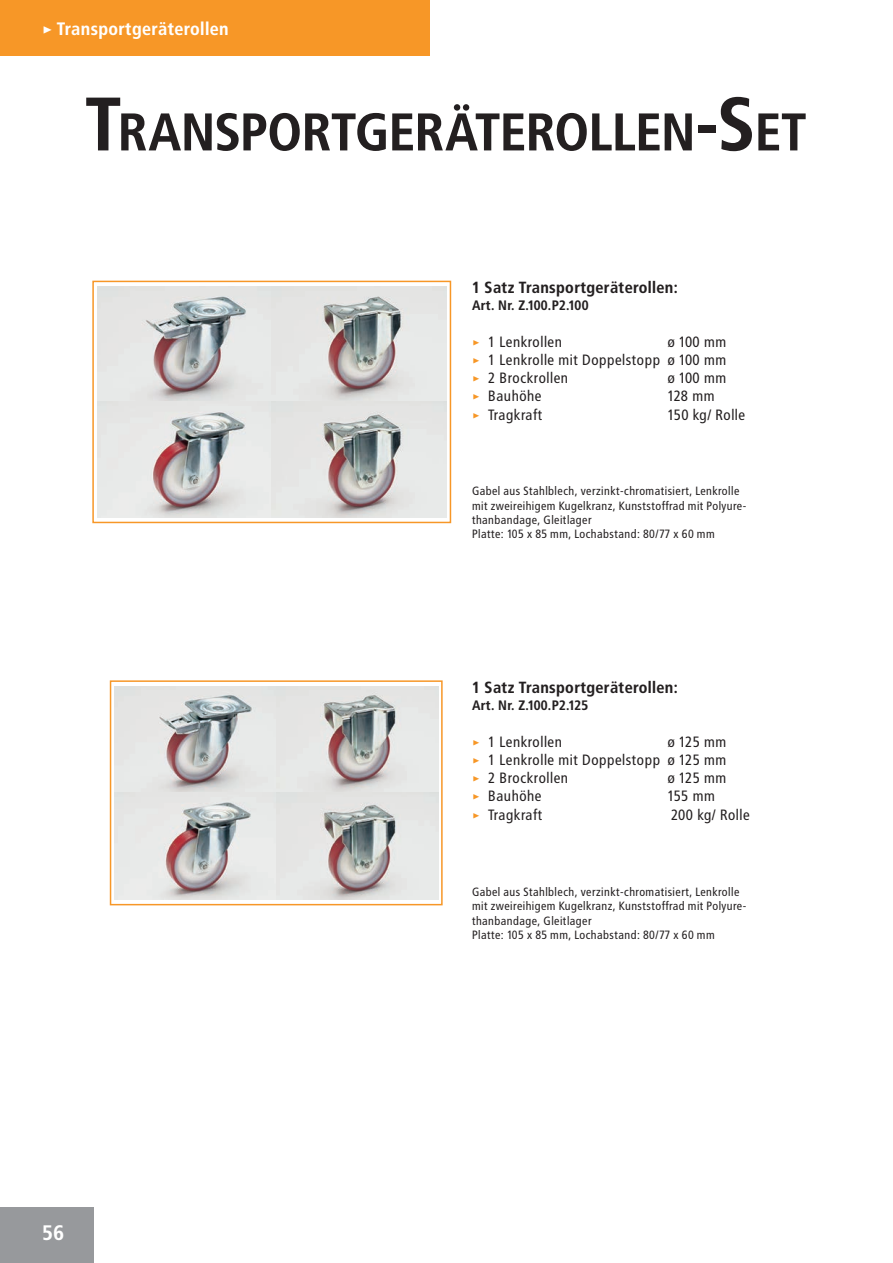
<style>
.page{position:relative;width:893px;height:1263px;background:#fff}
.page>*{position:absolute;margin:0;border:0;box-sizing:border-box;transform-origin:0 0}
.t1{font:700 52.95px "Transit";letter-spacing:-.03em;color:#231f20}
.t2{font:700 21px "Transit";color:#fff}
.t3{font:700 18px "Transit";color:#fff}
.t4{font:700 16.2px "Transit";color:#231f20}
.t5{font:15px "Transit";color:#231f20}
.t6{font:700 13.65px "Transit";color:#231f20}
.t7{font:12px/14.4px "Transit";color:#231f20}
.s1{font-size:75.6px}
.s2{color:#f79727}
</style>
<div class="page">
<div style="left:0;top:0;width:429px;height:55px;background:#f79727"></div>
<div style="left:0;top:1208px;width:94px;height:55px;background:#97999c"></div>
<img style="left:97px;top:287px;width:349px;height:230px">
<div style="left:92px;top:281px;width:359px;height:242px;border:2px solid #f79727"></div>
<img style="left:114px;top:686px;width:324px;height:214px">
<div style="left:110px;top:680px;width:333px;height:225px;border:2px solid #f79727"></div>
<h3 class="t3" style="left:43px;top:18px;width:188px">&gt; Transportgeräterollen</h3>
<p class="t1" style="left:85px;top:100px;width:724px"><span class="s1">T</span>RANSPORTGERÄTEROLLEN<span class="s1">-S</span>ET</p>
<p class="t4" style="left:472px;top:278px;width:208px">1 Satz Transportgeräterollen:</p>
<p class="t6" style="left:472px;top:297px;width:118px">Art. Nr. Z.100.P2.100</p>
<p class="t5" style="left:472px;top:333px;width:92px"><span class="s2">&gt;</span> 1 Lenkrollen</p>
<p class="t5" style="left:667px;top:333px;width:61px">ø 100 mm</p>
<p class="t5" style="left:472px;top:351px;width:256px"><span class="s2">&gt;</span> 1 Lenkrolle mit Doppelstopp ø 100 mm</p>
<p class="t5" style="left:472px;top:369px;width:98px"><span class="s2">&gt;</span> 2 Brockrollen</p>
<p class="t5" style="left:667px;top:369px;width:61px">ø 100 mm</p>
<p class="t5" style="left:472px;top:387px;width:72px"><span class="s2">&gt;</span> Bauhöhe</p>
<p class="t5" style="left:667px;top:387px;width:49px">128 mm</p>
<p class="t5" style="left:472px;top:406px;width:72px"><span class="s2">&gt;</span> Tragkraft</p>
<p class="t5" style="left:667px;top:406px;width:80px">150 kg/ Rolle</p>
<p class="t7" style="left:472px;top:484px;width:276px">Gabel aus Stahlblech, verzinkt-chromatisiert, Lenkrolle mit zweireihigem Kugelkranz, Kunststoffrad mit Polyure&shy;thanbandage, Gleitlager</p>
<p class="t7" style="left:472px;top:527px;width:245px">Platte: 105 x 85 mm, Lochabstand: 80/77 x 60 mm</p>
<p class="t4" style="left:472px;top:678px;width:208px">1 Satz Transportgeräterollen:</p>
<p class="t6" style="left:472px;top:697px;width:118px">Art. Nr. Z.100.P2.125</p>
<p class="t5" style="left:472px;top:733px;width:92px"><span class="s2">&gt;</span> 1 Lenkrollen</p>
<p class="t5" style="left:667px;top:733px;width:61px">ø 125 mm</p>
<p class="t5" style="left:472px;top:751px;width:256px"><span class="s2">&gt;</span> 1 Lenkrolle mit Doppelstopp ø 125 mm</p>
<p class="t5" style="left:472px;top:769px;width:98px"><span class="s2">&gt;</span> 2 Brockrollen</p>
<p class="t5" style="left:667px;top:769px;width:61px">ø 125 mm</p>
<p class="t5" style="left:472px;top:787px;width:72px"><span class="s2">&gt;</span> Bauhöhe</p>
<p class="t5" style="left:667px;top:787px;width:49px">155 mm</p>
<p class="t5" style="left:472px;top:806px;width:72px"><span class="s2">&gt;</span> Tragkraft</p>
<p class="t5" style="left:671px;top:806px;width:81px">200 kg/ Rolle</p>
<h2 class="t2" style="left:43px;top:1220px;width:24px">56</h2>
<p class="t7" style="left:472px;top:884px;width:276px">Gabel aus Stahlblech, verzinkt-chromatisiert, Lenkrolle mit zweireihigem Kugelkranz, Kunststoffrad mit Polyure&shy;thanbandage, Gleitlager</p>
<p class="t7" style="left:472px;top:928px;width:245px">Platte: 105 x 85 mm, Lochabstand: 80/77 x 60 mm</p>
</div>
